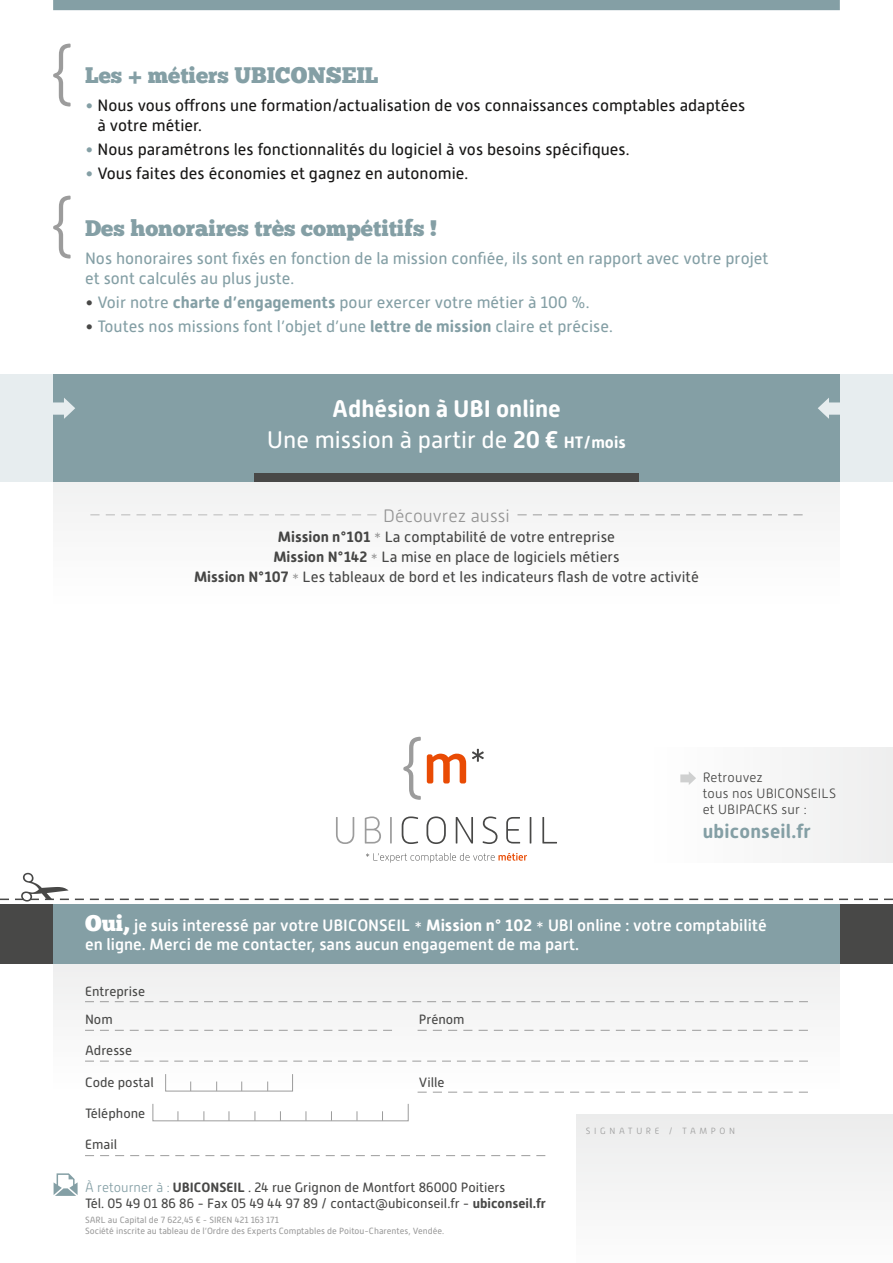
<style>
.page{position:relative;width:893px;height:1263px;background:#fff}
.page>*{position:absolute;margin:0;border:0;box-sizing:border-box;transform-origin:0 0}
.t1{font:700 24px/30.9px "Alwyn New Rounded";color:#fff;text-align:center}
.t2{font:22.5px "Chunk Five";color:#849fa5}
.t3{font:700 19.5px "Alwyn New Rounded";letter-spacing:.01em;color:#849fa5}
.t4{font:300 18px "Alwyn New Rounded";color:#9c9c9c}
.t5{font:16.5px/19.8px "Alwyn New Rounded";color:#849fa5}
.t6{font:16.5px/19.8px "Alwyn New Rounded";color:#181716}
.t7{font:500 16.5px/19.5px "Alwyn New Rounded";color:#fff}
.t8{font:15px/20.1px "Alwyn New Rounded";color:#484847;text-align:center}
.t9{font:13.5px/28.2px "Alwyn New Rounded";color:#484847}
.t10{font:300 13.5px/16.2px "Alwyn New Rounded";letter-spacing:.01em;color:#484847}
.t11{font:9px/10.8px "Alwyn New Rounded";color:#9c9c9c}
.t12{font:300 9px "Alwyn New Rounded";letter-spacing:.4em;color:#9c9c9c}
.s1{color:#849fa5}
.s2{color:#484847}
.s3{font-weight:700}
.s4{font-weight:400}
.s5{font-size:16.5px}
.s6{font-weight:300;color:#9c9c9c}
.s7{font-family:"Chunk Five";font-weight:400;font-size:22.5px}
.s8{font-weight:300}
.s9{font-weight:300;color:#849fa5}
</style>
<div class="page">
<div style="left:53px;top:944px;width:787px;height:147px;background:#f6f6f6"></div>
<div style="left:576px;top:1115px;width:317px;height:148px;background:#f4f4f4"></div>
<svg style="left:418px;top:1030px;width:390px;height:1px"></svg>
<svg style="left:85px;top:1030px;width:307px;height:1px"></svg>
<svg style="left:85px;top:1155px;width:460px;height:1px"></svg>
<svg style="left:85px;top:1061px;width:723px;height:1px"></svg>
<svg style="left:85px;top:1001px;width:723px;height:1px"></svg>
<svg style="left:418px;top:1092px;width:390px;height:1px"></svg>
<div style="left:165px;top:1074px;width:128px;height:17px;border:1px solid #9c9c9c"></div>
<div style="left:153px;top:1103px;width:255px;height:18px;border:1px solid #9c9c9c"></div>
<svg style="left:54px;top:1173px;width:24px;height:23px"></svg>
<div style="left:53px;top:435px;width:787px;height:171px;background:#f8f8f8"></div>
<div style="left:651px;top:747px;width:242px;height:115px;background:#f6f6f6"></div>
<div style="left:0;top:374px;width:893px;height:108px;background:#e7edef"></div>
<div style="left:53px;top:374px;width:787px;height:108px;background:#849fa5"></div>
<svg style="left:53px;top:44px;width:18px;height:63px"></svg>
<svg style="left:53px;top:196px;width:18px;height:63px"></svg>
<svg style="left:53px;top:398px;width:22px;height:21px"></svg>
<svg style="left:818px;top:398px;width:22px;height:21px"></svg>
<svg style="left:680px;top:772px;width:16px;height:13px"></svg>
<div style="left:53px;top:0;width:787px;height:10px;background:#849fa5"></div>
<div style="left:254px;top:473px;width:385px;height:9px;background:#484847"></div>
<svg style="left:517px;top:514px;width:286px;height:1px"></svg>
<svg style="left:336px;top:817px;width:18px;height:27px"></svg>
<svg style="left:365px;top:816px;width:16px;height:27px"></svg>
<hr style="left:390px;top:817px;width:2px;height:26px;background:#9c9c9c">
<svg style="left:402px;top:816px;width:16px;height:28px"></svg>
<svg style="left:426px;top:816px;width:20px;height:28px"></svg>
<svg style="left:456px;top:817px;width:17px;height:26px"></svg>
<svg style="left:483px;top:816px;width:14px;height:28px"></svg>
<svg style="left:506px;top:817px;width:14px;height:26px"></svg>
<svg style="left:530px;top:817px;width:1px;height:26px"></svg>
<svg style="left:542px;top:817px;width:15px;height:26px"></svg>
<svg style="left:366px;top:853px;width:161px;height:10px"></svg>
<svg style="left:403px;top:737px;width:18px;height:63px"></svg>
<svg style="left:427px;top:754px;width:39px;height:29px"></svg>
<svg style="left:472px;top:749px;width:12px;height:13px"></svg>
<div style="left:0;top:905px;width:893px;height:59px;background:#484847"></div>
<div style="left:53px;top:905px;width:787px;height:59px;background:#849fa5"></div>
<svg style="left:0;top:873px;width:893px;height:28px"></svg>
<h2 class="t2" style="left:85px;top:62px;width:295px">Les + métiers UBICONSEIL</h2>
<p class="t6" style="left:98px;top:96px;width:649px;text-indent:-12px"><span class="s1">•</span> Nous vous offrons une formation/actualisation de vos connaissances comptables adaptées à votre métier.</p>
<p class="t6" style="left:85px;top:139px;width:546px"><span class="s1">•</span> Nous paramétrons les fonctionnalités du logiciel à vos besoins spécifiques.</p>
<p class="t6" style="left:85px;top:163px;width:385px"><span class="s1">•</span> Vous faites des économies et gagnez en autonomie.</p>
<h2 class="t2" style="left:85px;top:214px;width:353px">Des honoraires très compétitifs !</h2>
<p class="t5" style="left:85px;top:248px;width:685px">Nos honoraires sont fixés en fonction de la mission confiée, ils sont en rapport avec votre projet et sont calculés au plus juste.</p>
<p class="t5" style="left:85px;top:292px;width:506px"><span class="s2">•</span> Voir notre <span class="s3">charte d’engagements</span> pour exercer votre métier à 100 %.</p>
<p class="t5" style="left:85px;top:316px;width:529px"><span class="s2">•</span> Toutes nos missions font l’objet d’une <span class="s3">lettre de mission</span> claire et précise.</p>
<h1 class="t1" style="left:267px;top:393px;width:360px">Adhésion à UBI online<br><span class="s4">Une mission à partir de</span> 20 € <span class="s5">HT/mois</span></h1>
<p class="t4" style="left:383px;top:506px;width:128px">Découvrez aussi</p>
<p class="t8" style="left:194px;top:527px;width:506px"><span class="s3">Mission n°101</span> <span class="s6">*</span> La comptabilité de votre entreprise<br><span class="s3">Mission N°142</span> <span class="s6">*</span> La mise en place de logiciels métiers<br><span class="s3">Mission N°107</span> <span class="s6">*</span> Les tableaux de bord et les indicateurs flash de votre activité</p>
<p class="t10" style="left:703px;top:769px;width:105px">Retrouvez<br>tous nos ubiconseils<br>et ubi packs sur :</p>
<p class="t3" style="left:703px;top:820px;width:109px">ubiconseil.fr</p>
<p class="t7" style="left:85px;top:915px;width:683px"><span class="s7">Oui,</span> je suis interessé par votre UBICONSEIL <span class="s8">*</span> <span class="s3">Mission n° 102</span> <span class="s8">*</span> UBI online : votre comptabilité en ligne. Merci de me contacter, sans aucun engagement de ma part.</p>
<p class="t9" style="left:85px;top:977px;width:62px">Entreprise<br>Nom</p>
<p class="t9" style="left:419px;top:1005px;width:47px">Prénom</p>
<p class="t9" style="left:85px;top:1037px;width:49px">Adresse</p>
<p class="t9" style="left:85px;top:1068px;width:70px">Code postal</p>
<p class="t9" style="left:419px;top:1068px;width:27px">Ville</p>
<p class="t9" style="left:85px;top:1099px;width:62px">Téléphone</p>
<p class="t9" style="left:85px;top:1130px;width:34px">Email</p>
<p class="t9" style="left:85px;top:1179px;width:462px;line-height:16.2px"><span class="s9">À retourner à :</span> <span class="s3">UBICONSEIL</span> . 24 rue Grignon de Montfort 86000 Poitiers<br>Tél. 05 49 01 86 86 - Fax 05 49 44 97 89 / contact@ubiconseil.fr - <span class="s3">ubiconseil.fr</span></p>
<p class="t11" style="left:85px;top:1214px;width:361px">SARL au Capital de 7 622,45 € - SIREN 421 163 171<br>Société inscrite au tableau de l’Ordre des Experts Comptables de Poitou-Charentes, Vendée.</p>
<p class="t12" style="left:586px;top:1126px;width:32px">Si gna</p>
<p class="t12" style="left:628px;top:1126px;width:17px">t ure</p>
<p class="t12" style="left:669px;top:1126px;width:59px">/ Ta mpon</p>
</div>
